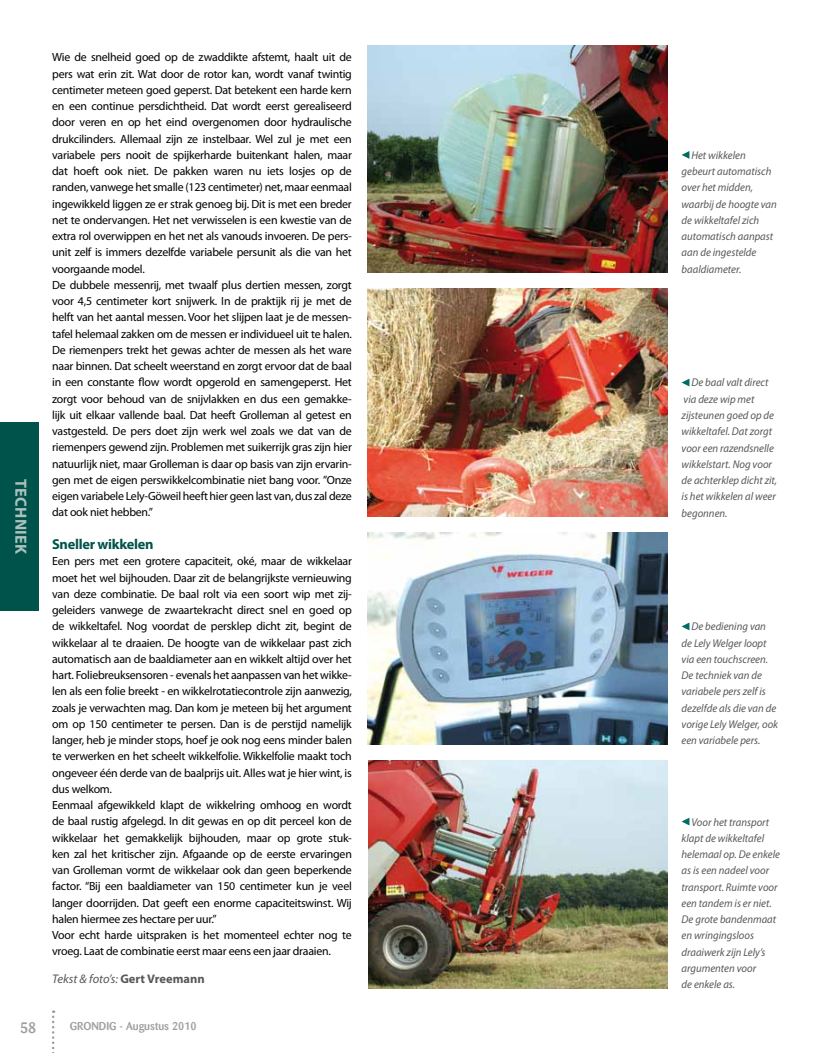
<style>
.page{position:relative;width:815px;height:1053px;background:#fff}
.page>*{position:absolute;margin:0;border:0;box-sizing:border-box;transform-origin:0 0}
.t1{font:700 16.25px "Myriad Pro";color:#aac1bd}
.t2{font:500 15px "Barmeno Pro";color:#9c9e9f}
.t3{font:700 14.38px "Myriad Pro";letter-spacing:-.02em;color:#00534a}
.t4{font:italic 12.5px "Myriad Pro";color:#58585a}
.t5{font:11.88px/16.2px "Myriad Pro";letter-spacing:-.02em;color:#000}
.t6{font:italic 11.25px/16.2px "Myriad Pro";color:#58585a;scale:.95 1}
.t7{font:500 11.25px "Barmeno Pro";color:#9c9e9f}
.s1{font-weight:700;font-style:normal}
</style>
<div class="page">
<img style="left:368px;top:45px;width:300px;height:227px">
<img style="left:368px;top:289px;width:300px;height:227px">
<img style="left:368px;top:533px;width:300px;height:211px">
<img style="left:368px;top:760px;width:300px;height:228px">
<svg style="left:52px;top:1010px;width:2px;height:43px"></svg>
<div style="left:0;top:422px;width:39px;height:188px;background:#00534a"></div>
<svg style="left:682px;top:151px;width:7px;height:8px"></svg>
<svg style="left:682px;top:379px;width:7px;height:7px"></svg>
<svg style="left:682px;top:622px;width:7px;height:8px"></svg>
<svg style="left:682px;top:818px;width:7px;height:7px"></svg>
<h1 class="t1" style="left:32px;top:479px;width:77px;rotate:90deg">techniek</h1>
<p class="t5" style="left:52px;top:49px;width:301px">Wie de snelheid goed op de zwaddikte afstemt, haalt uit de pers wat erin zit. Wat door de rotor kan, wordt vanaf twintig centimeter meteen goed geperst. Dat betekent een harde kern en een continue persdichtheid. Dat wordt eerst gerealiseerd door veren en op het eind overgenomen door hydraulische drukcilinders. Allemaal zijn ze instelbaar. Wel zul je met een variabele pers nooit de spijkerharde buitenkant halen, maar dat hoeft ook niet. De pakken waren nu iets losjes op de randen, vanwege het smalle (123 centimeter) net, maar eenmaal ingewikkeld liggen ze er strak genoeg bij. Dit is met een breder net te ondervangen. Het net verwisselen is een kwestie van de extra rol overwippen en het net als vanouds invoeren. De pers&shy;unit zelf is immers dezelfde variabele persunit als die van het voorgaande model.<br>De dubbele messenrij, met twaalf plus dertien messen, zorgt voor 4,5 centimeter kort snijwerk. In de praktijk rij je met de helft van het aantal messen. Voor het slijpen laat je de messen&shy;tafel helemaal zakken om de messen er individueel uit te halen.<br>De riemenpers trekt het gewas achter de messen als het ware naar binnen. Dat scheelt weerstand en zorgt ervoor dat de baal in een constante flow wordt opgerold en samengeperst. Het zorgt voor behoud van de snijvlakken en dus een gemakke&shy;lijk uit elkaar vallende baal. Dat heeft Grolleman al getest en vastgesteld. De pers doet zijn werk wel zoals we dat van de riemenpers gewend zijn. Problemen met suikerrijk gras zijn hier natuurlijk niet, maar Grolleman is daar op basis van zijn ervarin&shy;gen met de eigen perswikkelcombinatie niet bang voor. ”Onze eigen variabele Lely-Göweil heeft hier geen last van, dus zal deze dat ook niet hebben.”</p>
<p class="t3" style="left:52px;top:535px;width:103px">Sneller wikkelen</p>
<p class="t5" style="left:52px;top:553px;width:301px">Een pers met een grotere capaciteit, oké, maar de wikkelaar moet het wel bijhouden. Daar zit de belangrijkste vernieuwing van deze combinatie. De baal rolt via een soort wip met zij&shy;geleiders vanwege de zwaartekracht direct snel en goed op de wikkeltafel. Nog voordat de persklep dicht zit, begint de wikkelaar al te draaien. De hoogte van de wikkelaar past zich automatisch aan de baaldiameter aan en wikkelt altijd over het hart. Foliebreuksensoren - evenals het aanpassen van het wikke&shy;len als een folie breekt - en wikkelrotatiecontrole zijn aanwezig, zoals je verwachten mag. Dan kom je meteen bij het argument om op 150 centimeter te persen. Dan is de perstijd namelijk langer, heb je minder stops, hoef je ook nog eens minder balen te verwerken en het scheelt wikkelfolie. Wikkelfolie maakt toch ongeveer één derde van de baalprijs uit. Alles wat je hier wint, is dus welkom.<br>Eenmaal afgewikkeld klapt de wikkelring omhoog en wordt de baal rustig afgelegd. In dit gewas en op dit perceel kon de wikkelaar het gemakkelijk bijhouden, maar op grote stuk&shy;ken zal het kritischer zijn. Afgaande op de eerste ervaringen van Grolleman vormt de wikkelaar ook dan geen beperkende factor. “Bij een baaldiameter van 150 centimeter kun je veel langer doorrijden. Dat geeft een enorme capaciteitswinst. Wij halen hiermee zes hectare per uur.”<br>Voor echt harde uitspraken is het momenteel echter nog te vroeg. Laat de combinatie eerst maar eens een jaar draaien.</p>
<p class="t4" style="left:52px;top:971px;width:154px">Tekst &amp; foto’s: <span class="s1">Gert Vreemann</span></p>
<p class="t2" style="left:20px;top:1017px;width:18px">58</p>
<p class="t7" style="left:70px;top:1018px;width:128px">GRONDIG - Augustus 2010</p>
<p class="t6" style="left:682px;top:147px;width:102px;text-indent:10px">Het wikkelen gebeurt automatisch over het midden, waarbij de hoogte van de wikkeltafel zich automatisch aanpast aan de ingestelde baaldiameter.</p>
<p class="t6" style="left:682px;top:374px;width:102px;text-indent:10px">De baal valt direct via deze wip met zijsteunen goed op de wikkeltafel. Dat zorgt voor een razendsnelle wikkelstart. Nog voor de achterklep dicht zit, is het wikkelen al weer begonnen.</p>
<p class="t6" style="left:682px;top:618px;width:103px;text-indent:10px">De bediening van de Lely Welger loopt via een touchscreen.<br>De techniek van de variabele pers zelf is dezelfde als die van de vorige Lely Welger, ook een variabele pers.</p>
<p class="t6" style="left:682px;top:813px;width:105px;text-indent:10px">Voor het transport klapt de wikkeltafel helemaal op. De enkele as is een nadeel voor transport. Ruimte voor een tandem is er niet.<br>De grote bandenmaat en wringingsloos draaiwerk zijn Lely’s argumenten voor<br>de enkele as.</p>
</div>
